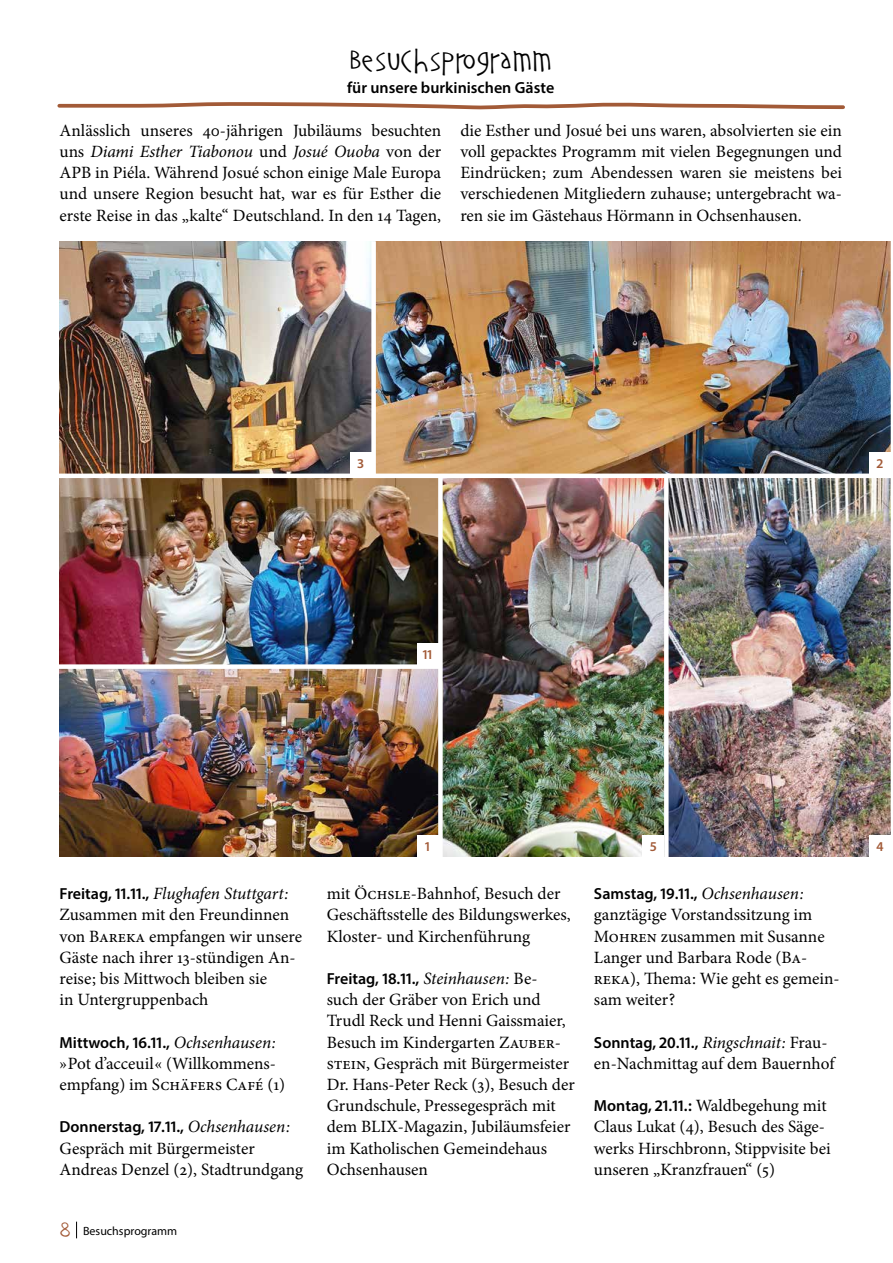
<style>
.page{position:relative;width:893px;height:1263px;background:#fff}
.page>*{position:absolute;margin:0;border:0;box-sizing:border-box;transform-origin:0 0}
.t1{font:27px "Assegai";letter-spacing:.055em;color:#000}
.t2{font:19.5px "Assegai";color:#a25a37}
.t3{font:17.25px/21.1px "Minion Pro";color:#000}
.t4{font:600 16.05px "Myriad Pro";color:#000}
.t5{font:600 13.5px "Myriad Pro";color:#a25a37}
.t6{font:12px "Myriad Pro";color:#000}
.s1{font-style:italic}
.s2{font-family:"Myriad Pro";font-weight:600;font-size:16.05px}
.s3{font-family:"Minion Pro";font-weight:400;font-style:italic;font-size:17.25px}
.s4{font-family:"Minion Pro";font-weight:400;font-size:17.25px}
</style>
<div class="page">
<img style="left:60px;top:242px;width:831px;height:615px">
<svg style="left:76px;top:1221px;width:1px;height:17px"></svg>
<hr style="left:59px;top:474px;width:834px;height:4px;background:#fff">
<div style="left:59px;top:664px;width:382px;height:5px;background:#fff"></div>
<div style="left:438px;top:475px;width:5px;height:383px;background:#fff"></div>
<div style="left:664px;top:475px;width:5px;height:382px;background:#fff"></div>
<div style="left:371px;top:241px;width:5px;height:234px;background:#fff"></div>
<svg style="left:57px;top:102px;width:788px;height:8px"></svg>
<div style="left:350px;top:452px;width:21px;height:21px;background:#fff"></div>
<div style="left:417px;top:835px;width:21px;height:22px;background:#fff"></div>
<div style="left:417px;top:643px;width:21px;height:21px;background:#fff"></div>
<div style="left:643px;top:835px;width:21px;height:22px;background:#fff"></div>
<div style="left:869px;top:452px;width:22px;height:22px;background:#fff"></div>
<div style="left:869px;top:835px;width:22px;height:22px;background:#fff"></div>
<h1 class="t1" style="left:350px;top:44px;width:202px">BESUCHSPROGRAMM</h1>
<p class="t4" style="left:347px;top:78px;width:209px">für unsere burkinischen Gäste</p>
<p class="t3" style="left:60px;top:120px;width:383px;text-align:justify">Anlässlich unseres 40-jährigen Jubiläums besuchten uns <span class="s1">Diami Esther Tiabonou</span> und <span class="s1">Josué Ouoba</span> von der APB in Piéla. Während Josué schon einige Male Europa und unsere Region besucht hat, war es für Esther die erste Reise in das „kalte“ Deutschland. In den 14 Tagen,</p>
<p class="t3" style="left:460px;top:120px;width:383px;text-align:justify">die Esther und Josué bei uns waren, absolvierten sie ein voll gepacktes Programm mit vielen Begegnungen und Eindrücken; zum Abendessen waren sie meistens bei verschiedenen Mitgliedern zuhause; untergebracht wa&shy;ren sie im Gästehaus Hörmann in Ochsenhausen.</p>
<p class="t5" style="left:358px;top:455px;width:8px">3</p>
<p class="t5" style="left:423px;top:646px;width:11px">11</p>
<p class="t5" style="left:877px;top:455px;width:8px">2</p>
<p class="t3" style="left:60px;top:883px;width:244px"><span class="s2">Freitag, 11.11.,</span> <span class="s1">Flughafen Stuttgart:<br></span>Zusammen mit den Freundinnen von Bareka empfangen wir unsere<br>Gäste nach ihrer 13-stündigen An&shy;reise; bis Mittwoch bleiben sie<br>in Untergruppenbach</p>
<p class="t4" style="left:60px;top:1032px;width:218px">Mittwoch, 16.11., <span class="s3">Ochsenhausen:</span></p>
<p class="t3" style="left:60px;top:1053px;width:227px">»Pot d’acceuil« (Willkommens&shy;empfang) im Schäfers Café (1)</p>
<p class="t4" style="left:60px;top:1117px;width:232px">Donnerstag, 17.11., <span class="s3">Ochsenhausen:</span></p>
<p class="t3" style="left:60px;top:1137px;width:245px">Gespräch mit Bürgermeister<br>Andreas Denzel (2), Stadtrundgang</p>
<p class="t2" style="left:60px;top:1218px;width:13px">8</p>
<p class="t6" style="left:83px;top:1223px;width:96px">Besuchsprogramm</p>
<p class="t5" style="left:425px;top:838px;width:6px">1</p>
<p class="t3" style="left:327px;top:883px;width:245px">mit Öchsle-Bahnhof, Besuch der<br>Geschäftsstelle des Bildungswerkes,<br>Kloster- und Kirchenführung</p>
<p class="t4" style="left:327px;top:968px;width:212px">Freitag, 18.11., <span class="s3">Steinhausen:</span> <span class="s4">Be-</span></p>
<p class="t3" style="left:327px;top:989px;width:250px">such der Gräber von Erich und<br>Trudl Reck und Henni Gaissmaier,<br>Besuch im Kindergarten Zauber&shy;stein, Gespräch mit Bürgermeister<br>Dr. Hans-Peter Reck (3), Besuch der<br>Grundschule, Pressegespräch mit dem BLIX-Magazin, Jubiläumsfeier im Katholischen Gemeindehaus<br>Ochsenhausen</p>
<p class="t5" style="left:650px;top:838px;width:8px">5</p>
<p class="t4" style="left:594px;top:883px;width:211px">Samstag, 19.11., <span class="s3">Ochsenhausen:</span></p>
<p class="t3" style="left:594px;top:904px;width:247px">ganztägige Vorstandssitzung im<br>Mohren zusammen mit Susanne<br>Langer und Barbara Rode (Ba&shy;reka), Thema: Wie geht es gemein&shy;sam weiter?</p>
<p class="t4" style="left:594px;top:1032px;width:235px">Sonntag, 20.11., <span class="s3">Ringschnait:</span> <span class="s4">Frau-</span></p>
<p class="t3" style="left:594px;top:1053px;width:242px">en-Nachmittag auf dem Bauernhof</p>
<p class="t3" style="left:594px;top:1095px;width:238px"><span class="s2">Montag, 21.11.:</span> Waldbegehung mit<br>Claus Lukat (4), Besuch des Säge&shy;werks Hirschbronn, Stippvisite bei unseren „Kranzfrauen“ (5)</p>
<p class="t5" style="left:877px;top:838px;width:9px">4</p>
</div>
